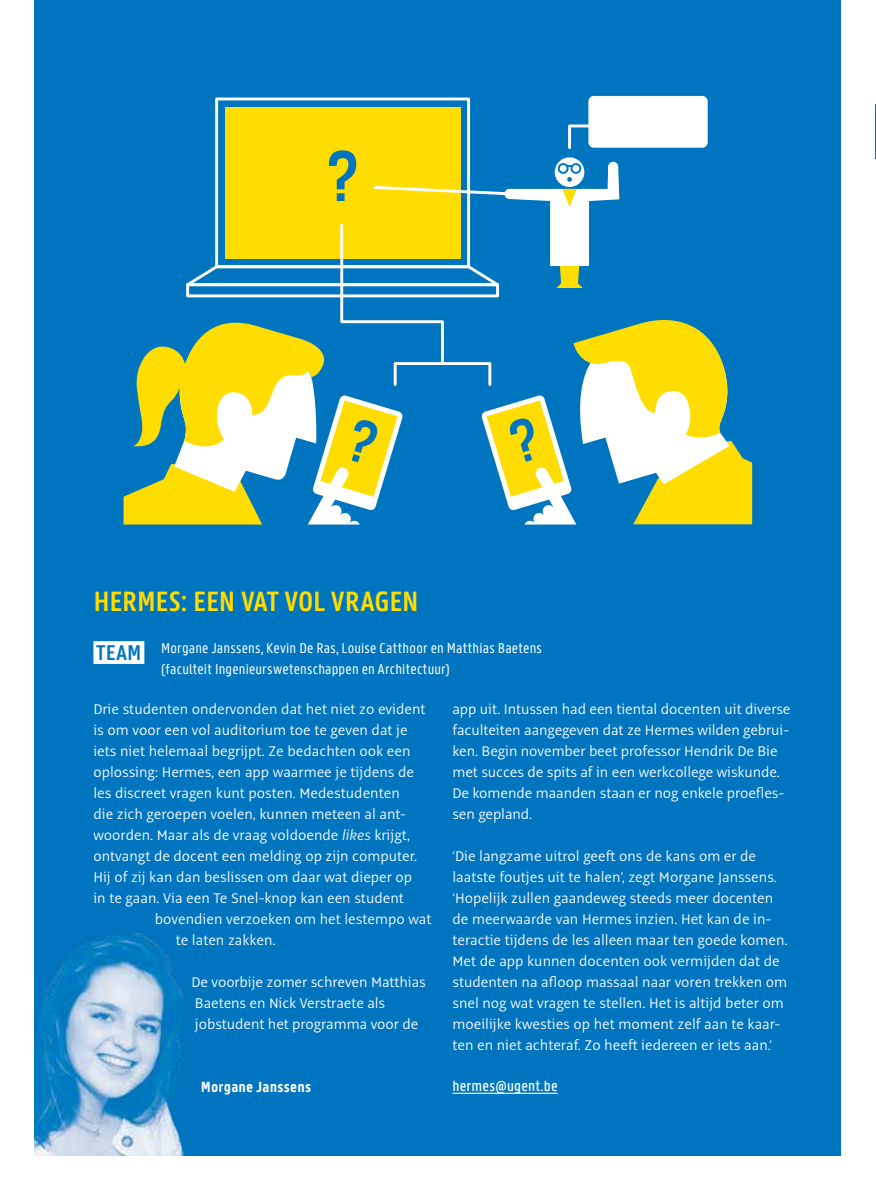
<style>
.page{position:relative;width:876px;height:1191px;background:#fff}
.page>*{position:absolute;margin:0;border:0;box-sizing:border-box;transform-origin:0 0}
.t1{font:600 29.75px "Panno Text";letter-spacing:-.01em;color:#fd0}
.t2{font:600 22.75px "Panno Text";color:#0075bf}
.t3{font:700 15.75px "Panno Text";letter-spacing:.01em;color:#fff}
.t4{font:500 15.75px "Panno Text";letter-spacing:.01em;color:#fff}
.t5{font:300 15.4px/21px "Alto Pro";color:#fff}
.t6{font:15.22px/21px "Panno Text";letter-spacing:.015em;color:#fff}
.s1{font-style:italic}
</style>
<div class="page">
<div style="left:35px;top:0;width:806px;height:1155px;background:#0075bf"></div>
<hr style="left:452px;top:1092px;width:105px;height:1px;background:#fff">
<div style="left:215px;top:97px;width:255px;height:171px;border:3px solid #fff"></div>
<div style="left:225px;top:107px;width:235px;height:151px;background:#fd0"></div>
<div style="left:588px;top:96px;width:119px;height:52px;background:#fff;border-radius:5px"></div>
<svg style="left:123px;top:123px;width:629px;height:401px"></svg>
<img style="left:35px;top:932px;width:149px;height:223px">
<div style="left:93px;top:641px;width:51px;height:23px;background:#fff"></div>
<h1 class="t1" style="left:93px;top:584px;width:327px">HERMES: EEN VAT VOL VRAGEN</h1>
<h2 class="t2" style="left:96px;top:639px;width:47px">TEAM</h2>
<p class="t6" style="left:161px;top:637px;width:382px">Morgane Janssens, Kevin De Ras, Louise Catthoor en Matthias Baetens (faculteit Ingenieurswetenschappen en Architectuur)</p>
<p class="t5" style="left:93px;top:699px;width:334px">Drie studenten ondervonden dat het niet zo evident is om voor een vol auditorium toe te geven dat je iets niet helemaal begrijpt. Ze bedachten ook een oplossing: Hermes, een app waarmee je tijdens de les discreet vragen kunt posten. Medestudenten<br>die zich geroepen voelen, kunnen meteen al ant&shy;woorden. Maar als de vraag voldoende <span class="s1">likes</span> krijgt, ontvangt de docent een melding op zijn computer.<br>Hij of zij kan dan beslissen om daar wat dieper op in te gaan. Via een Te Snel-knop kan een student</p>
<p class="t5" style="left:176px;top:909px;width:257px;text-indent:-21px">bovendien verzoeken om het lestempo wat te laten zakken.</p>
<p class="t5" style="left:191px;top:972px;width:236px">De voorbije zomer schreven Matthias<br>Baetens en Nick Verstraete als jobstudent het programma voor de</p>
<p class="t5" style="left:452px;top:699px;width:339px">app uit. Intussen had een tiental docenten uit diverse faculteiten aangegeven dat ze Hermes wilden gebrui&shy;ken. Begin november beet professor Hendrik De Bie met succes de spits af in een werkcollege wiskunde.<br>De komende maanden staan er nog enkele proefles&shy;sen gepland.</p>
<p class="t5" style="left:452px;top:846px;width:336px">‘Die langzame uitrol geeft ons de kans om er de laatste foutjes uit te halen’, zegt Morgane Janssens. ‘Hopelijk zullen gaandeweg steeds meer docenten de meerwaarde van Hermes inzien. Het kan de in&shy;teractie tijdens de les alleen maar ten goede komen.<br>Met de app kunnen docenten ook vermijden dat de studenten na afloop massaal naar voren trekken om snel nog wat vragen te stellen. Het is altijd beter om moeilijke kwesties op het moment zelf aan te kaar&shy;ten en niet achteraf. Zo heeft iedereen er iets aan.’</p>
<p class="t3" style="left:201px;top:1078px;width:112px">Morgane Janssens</p>
<p class="t4" style="left:452px;top:1077px;width:107px">hermes@ugent.be</p>
</div>
